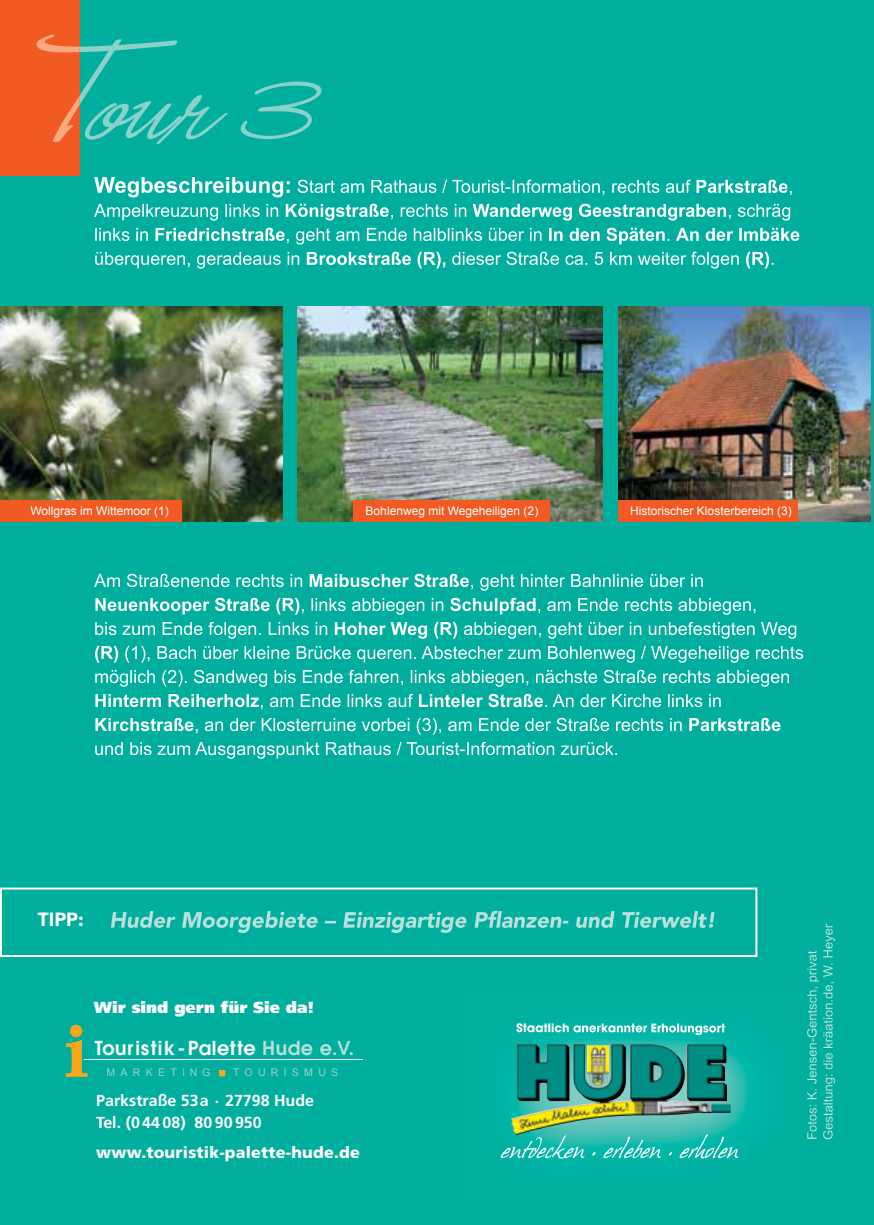
<style>
.page{position:relative;width:874px;height:1225px;background:#fff}
.page>*{position:absolute;margin:0;border:0;box-sizing:border-box;transform-origin:0 0}
.t1{font:700 76px "Palatino";color:#faa61a}
.t2{font:600 19.2px "Avant Garde";letter-spacing:.03em;color:#fff}
.t3{font:900 19px "Avenir";color:#fff}
.t4{font:700 16px/22px "Frutiger";color:#fff}
.t5{font:900 16px "Frutiger";letter-spacing:.01em;color:#fff}
.t6{font:900 16px "Frutiger";color:#fff}
.t7{font:12px "Arial";color:#fff}
.t8{font:10.6px "Arial";letter-spacing:.5em;color:#98d5ce}
.s1{color:#b8e1db}
</style>
<div class="page">
<div style="left:0;top:0;width:873px;height:1225px;background:#00ae9e"></div>
<img style="left:618px;top:306px;width:252px;height:216px">
<svg style="left:219px;top:1070px;width:6px;height:6px"></svg>
<hr style="left:84px;top:1059px;width:278px;height:1px;background:#fff">
<svg style="left:66px;top:1024px;width:21px;height:53px"></svg>
<img style="left:501px;top:1024px;width:254px;height:135px">
<img style="left:500px;top:1135px;width:84px;height:23px">
<img style="left:603px;top:1136px;width:58px;height:22px">
<img style="left:679px;top:1134px;width:59px;height:24px">
<img style="left:516px;top:1023px;width:208px;height:12px">
<img style="left:608px;top:1044px;width:39px;height:57px">
<svg style="left:0;top:887px;width:757px;height:70px"></svg>
<svg style="left:95px;top:742px;width:521px;height:16px"></svg>
<svg style="left:95px;top:718px;width:685px;height:16px"></svg>
<svg style="left:95px;top:694px;width:625px;height:15px"></svg>
<svg style="left:95px;top:670px;width:693px;height:16px"></svg>
<svg style="left:95px;top:646px;width:707px;height:16px"></svg>
<svg style="left:95px;top:622px;width:701px;height:16px"></svg>
<svg style="left:95px;top:598px;width:660px;height:16px"></svg>
<svg style="left:94px;top:574px;width:608px;height:16px"></svg>
<svg style="left:95px;top:252px;width:678px;height:16px"></svg>
<svg style="left:95px;top:228px;width:704px;height:16px"></svg>
<svg style="left:94px;top:204px;width:695px;height:16px"></svg>
<svg style="left:94px;top:177px;width:697px;height:20px"></svg>
<svg style="left:807px;top:923px;width:27px;height:216px"></svg>
<svg style="left:111px;top:910px;width:603px;height:23px"></svg>
<div style="left:0;top:0;width:79px;height:176px;background:#f15a22"></div>
<svg style="left:36px;top:35px;width:285px;height:109px"></svg>
<img style="left:298px;top:306px;width:304px;height:216px">
<img style="left:0;top:306px;width:282px;height:216px">
<div style="left:0;top:500px;width:181px;height:22px;background:#f15a22"></div>
<div style="left:353px;top:500px;width:196px;height:22px;background:#f15a22"></div>
<div style="left:618px;top:500px;width:179px;height:22px;background:#f15a22"></div>
<p class="t7" style="left:30px;top:504px;width:140px">Wollgras im Wittemoor (1)</p>
<p class="t7" style="left:365px;top:504px;width:174px">Bohlenweg mit Wegeheiligen (2)</p>
<p class="t7" style="left:630px;top:504px;width:163px">Historischer Klosterbereich (3)</p>
<h3 class="t3" style="left:38px;top:908px;width:48px">TIPP:</h3>
<h1 class="t1" style="left:67px;top:945px;width:20px">.</h1>
<h3 class="t6" style="left:94px;top:997px;width:221px">Wir sind gern für Sie da!</h3>
<h2 class="t2" style="left:95px;top:1035px;width:261px">Touristik-Palette <span class="s1">Hude e.V.</span></h2>
<p class="t8" style="left:106px;top:1065px;width:105px">MARKETING</p>
<p class="t8" style="left:233px;top:1065px;width:107px">TOURISMUS</p>
<h3 class="t4" style="left:96px;top:1089px;width:219px">Parkstraße 53a . 27798 Hude<br>Tel. (0 44 08) 80 90 950</h3>
<h3 class="t5" style="left:96px;top:1142px;width:265px">www.touristik-palette-hude.de</h3>
</div>
